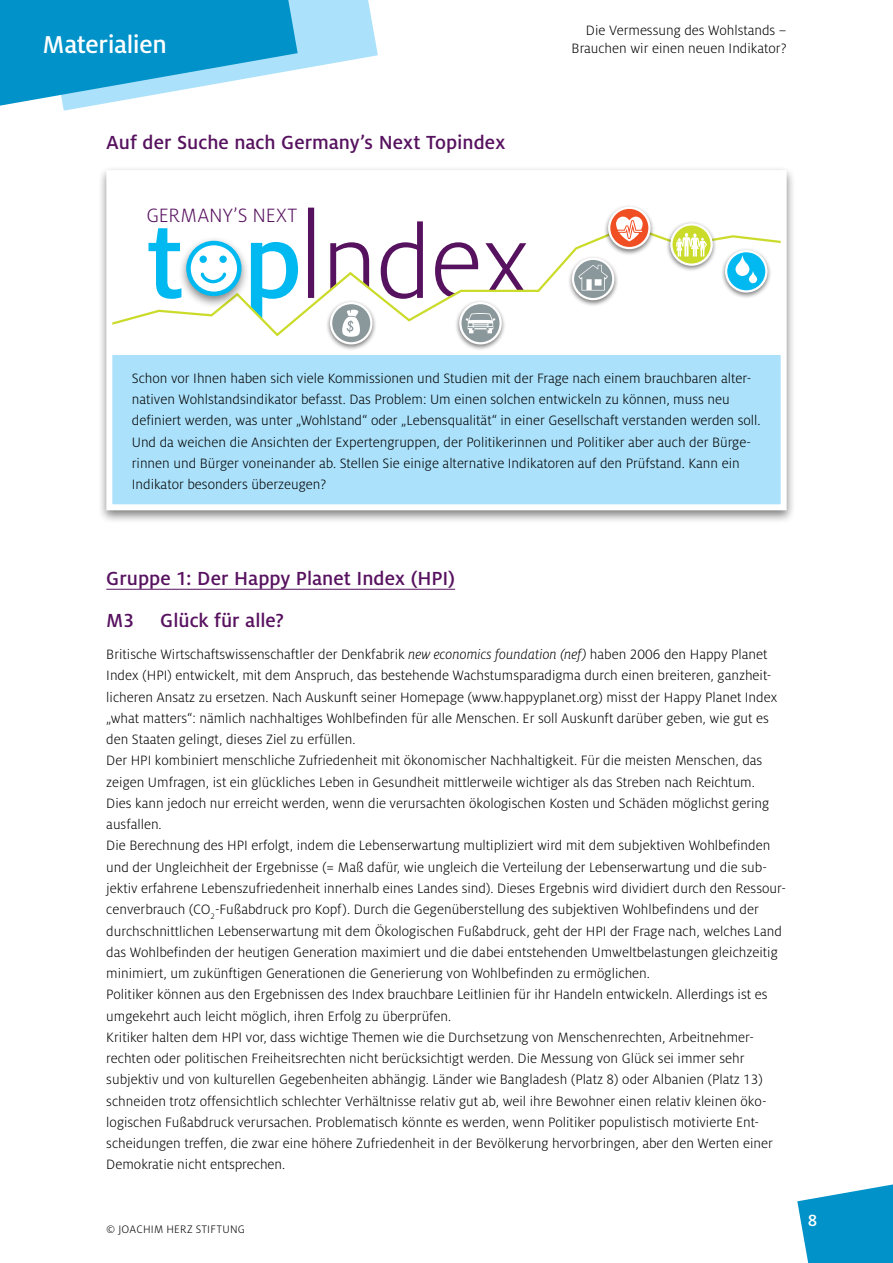
<style>
.page{position:relative;width:893px;height:1263px;background:#fff}
.page>*{position:absolute;margin:0;border:0;box-sizing:border-box;transform-origin:0 0}
.t1{font:300 112.5px "Milo Pro";letter-spacing:-.02em;color:#57125f}
.t2{font:500 27px "Milo OT";letter-spacing:-.015em;color:#fff}
.t3{font:300 21.3px "Milo Pro";letter-spacing:.005em;color:#57125f}
.t4{font:500 21px/42.6px "Milo OT";color:#57125f}
.t5{font:500 18px "Milo OT";color:#fff}
.t6{font:300 15px/21.3px "Milo Pro";color:#000}
.t7{font:300 12px "Milo Pro";letter-spacing:.025em;color:#000}
.s1{font-family:"Milo OT";font-weight:500;color:#00b9f1}
.s2{color:#fff}
.s3{font-style:italic}
</style>
<div class="page">
<svg style="left:797px;top:1184px;width:96px;height:79px"></svg>
<svg style="left:0;top:0;width:378px;height:111px"></svg>
<hr style="left:106px;top:589px;width:349px;height:1px;background:#57125f">
<div style="left:97px;top:165px;width:699px;height:358px;background:#000;opacity:.5"></div>
<div style="left:109px;top:173px;width:675px;height:334px;background:#fff"></div>
<div style="left:308px;top:208px;width:6px;height:90px;background:#57125f"></div>
<svg style="left:113px;top:224px;width:667px;height:113px"></svg>
<div style="left:109px;top:355px;width:675px;height:152px;background:#abe1fa"></div>
<div style="left:177px;top:236px;width:73px;height:73px;background:#000;opacity:.5"></div>
<svg style="left:188px;top:243px;width:51px;height:51px"></svg>
<div style="left:186px;top:241px;width:56px;height:55px;border:4px solid #00b9f1;border-radius:50%"></div>
<svg style="left:199px;top:260px;width:29px;height:25px"></svg>
<div style="left:200px;top:256px;width:7px;height:7px;background:#00b9f1;border-radius:50%"></div>
<div style="left:219px;top:256px;width:8px;height:7px;background:#00b9f1;border-radius:50%"></div>
<div style="left:106px;top:170px;width:681px;height:340px;border:6px solid #fff"></div>
<div style="left:603px;top:204px;width:52px;height:52px;background:#000;opacity:.5"></div>
<svg style="left:609px;top:208px;width:40px;height:40px"></svg>
<svg style="left:616px;top:217px;width:27px;height:24px"></svg>
<div style="left:608px;top:207px;width:43px;height:42px;border:2px solid #fff;border-radius:50%"></div>
<div style="left:666px;top:221px;width:51px;height:52px;background:#000;opacity:.5"></div>
<svg style="left:671px;top:224px;width:41px;height:41px"></svg>
<svg style="left:676px;top:233px;width:31px;height:24px"></svg>
<div style="left:670px;top:223px;width:43px;height:43px;border:2px solid #fff;border-radius:50%"></div>
<div style="left:325px;top:299px;width:52px;height:52px;background:#000;opacity:.5"></div>
<div style="left:331px;top:303px;width:40px;height:40px;background:#8a979b;border-radius:50%"></div>
<svg style="left:342px;top:310px;width:18px;height:27px"></svg>
<div style="left:330px;top:302px;width:42px;height:42px;border:2px solid #fff;border-radius:50%"></div>
<div style="left:455px;top:299px;width:51px;height:52px;background:#000;opacity:.5"></div>
<svg style="left:460px;top:303px;width:41px;height:40px"></svg>
<svg style="left:466px;top:313px;width:29px;height:20px"></svg>
<div style="left:459px;top:302px;width:43px;height:42px;border:2px solid #fff;border-radius:50%"></div>
<div style="left:720px;top:247px;width:52px;height:52px;background:#000;opacity:.5"></div>
<svg style="left:726px;top:251px;width:40px;height:40px"></svg>
<svg style="left:735px;top:255px;width:22px;height:28px"></svg>
<div style="left:725px;top:250px;width:42px;height:43px;border:2px solid #fff;border-radius:50%"></div>
<div style="left:567px;top:255px;width:52px;height:52px;background:#000;opacity:.5"></div>
<svg style="left:573px;top:259px;width:40px;height:40px"></svg>
<svg style="left:578px;top:265px;width:30px;height:25px"></svg>
<div style="left:572px;top:258px;width:42px;height:42px;border:2px solid #fff;border-radius:50%"></div>
<h2 class="t2" style="left:43px;top:30px;width:126px">Materialien</h2>
<p class="t6" style="left:572px;top:22px;width:217px;line-height:18px;text-align:right">Die Vermessung des Wohlstands –<br>Brauchen wir einen neuen Indikator?</p>
<h3 class="t4" style="left:106px;top:121px;width:401px">Auf der Suche nach Germany’s Next Topindex</h3>
<h3 class="t3" style="left:146px;top:203px;width:152px">GERMANY’S NEXT</h3>
<h1 class="t1" style="left:146px;top:201px;width:386px"><span class="s1">t p</span><span class="s2">I</span>ndex</h1>
<p class="t6" style="left:132px;top:367px;width:630px">Schon vor Ihnen haben sich viele Kommissionen und Studien mit der Frage nach einem brauchbaren alter&shy;nativen Wohlstandsindikator befasst. Das Problem: Um einen solchen entwickeln zu können, muss neu definiert werden, was unter „Wohlstand“ oder „Lebensqualität“ in einer Gesellschaft verstanden werden soll.<br>Und da weichen die Ansichten der Expertengruppen, der Politikerinnen und Politiker aber auch der Bürge&shy;rinnen und Bürger voneinander ab. Stellen Sie einige alternative Indikatoren auf den Prüfstand. Kann ein Indikator besonders überzeugen?</p>
<h3 class="t4" style="left:106px;top:557px;width:350px">Gruppe 1: Der Happy Planet Index (HPI)<br>M3 Glück für alle?</h3>
<p class="t6" style="left:106px;top:644px;width:681px">Britische Wirtschaftswissenschaftler der Denkfabrik <span class="s3">new economics foundation (nef)</span> haben 2006 den Happy Planet Index (HPI) entwickelt, mit dem Anspruch, das bestehende Wachstumsparadigma durch einen breiteren, ganzheit&shy;licheren Ansatz zu ersetzen. Nach Auskunft seiner Homepage (www.happyplanet.org) misst der Happy Planet Index „what matters“: nämlich nachhaltiges Wohlbefinden für alle Menschen. Er soll Auskunft darüber geben, wie gut es den Staaten gelingt, dieses Ziel zu erfüllen.<br>Der HPI kombiniert menschliche Zufriedenheit mit ökonomischer Nachhaltigkeit. Für die meisten Menschen, das zeigen Umfragen, ist ein glückliches Leben in Gesundheit mittlerweile wichtiger als das Streben nach Reichtum.<br>Dies kann jedoch nur erreicht werden, wenn die verursachten ökologischen Kosten und Schäden möglichst gering ausfallen.<br>Die Berechnung des HPI erfolgt, indem die Lebenserwartung multipliziert wird mit dem subjektiven Wohlbefinden und der Ungleichheit der Ergebnisse (= Maß dafür, wie ungleich die Verteilung der Lebenserwartung und die sub&shy;jektiv erfahrene Lebenszufriedenheit innerhalb eines Landes sind). Dieses Ergebnis wird dividiert durch den Ressour&shy;cenverbrauch (CO<sub>2</sub>-Fußabdruck pro Kopf). Durch die Gegenüberstellung des subjektiven Wohlbefindens und der durchschnittlichen Lebenserwartung mit dem Ökologischen Fußabdruck, geht der HPI der Frage nach, welches Land das Wohlbefinden der heutigen Generation maximiert und die dabei entstehenden Umweltbelastungen gleichzeitig minimiert, um zukünftigen Generationen die Generierung von Wohlbefinden zu ermöglichen.<br>Politiker können aus den Ergebnissen des Index brauchbare Leitlinien für ihr Handeln entwickeln. Allerdings ist es umgekehrt auch leicht möglich, ihren Erfolg zu überprüfen.<br>Kritiker halten dem HPI vor, dass wichtige Themen wie die Durchsetzung von Menschenrechten, Arbeitnehmer&shy;rechten oder politischen Freiheitsrechten nicht berücksichtigt werden. Die Messung von Glück sei immer sehr subjektiv und von kulturellen Gegebenheiten abhängig. Länder wie Bangladesh (Platz 8) oder Albanien (Platz 13) schneiden trotz offensichtlich schlechter Verhältnisse relativ gut ab, weil ihre Bewohner einen relativ kleinen öko&shy;logischen Fußabdruck verursachen. Problematisch könnte es werden, wenn Politiker populistisch motivierte Ent&shy;scheidungen treffen, die zwar eine höhere Zufriedenheit in der Bevölkerung hervorbringen, aber den Werten einer Demokratie nicht entsprechen.</p>
<p class="t7" style="left:106px;top:1223px;width:140px">© JOACHIM HERZ STIFTUNG</p>
<p class="t5" style="left:808px;top:1211px;width:11px">8</p>
</div>
